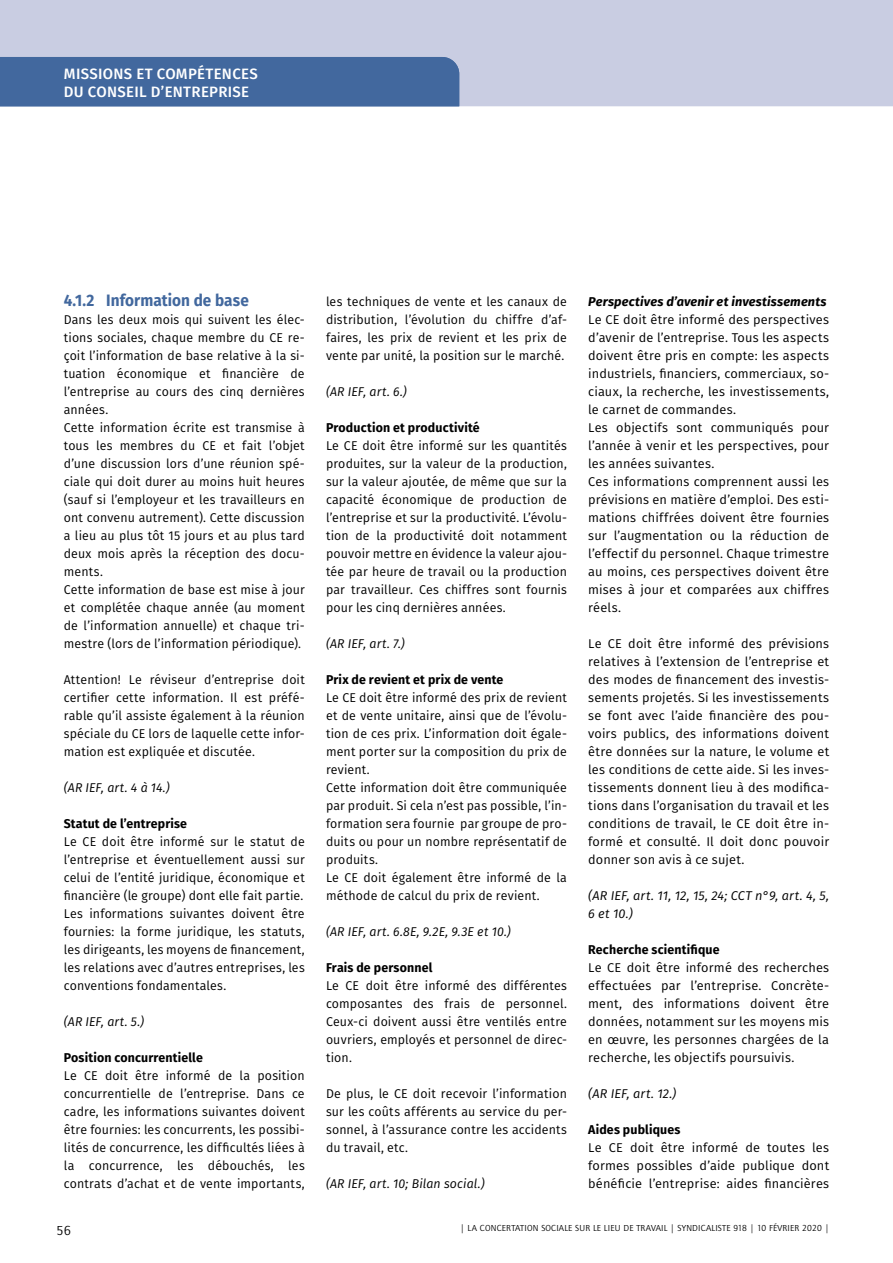
<style>
.page{position:relative;width:893px;height:1263px;background:#fff}
.page>*{position:absolute;margin:0;border:0;box-sizing:border-box;transform-origin:0 0}
.t1{font:700 16.5px "Fira Sans";color:#42689e;scale:.93 1}
.t2{font:500 15px/18px "Fira Sans";letter-spacing:.02em;color:#fff}
.t3{font:13.5px "Quay Sans";color:#000}
.t4{font:12.75px/18px "Fira Sans";letter-spacing:.01em;color:#000;text-align:justify}
.t5{font:italic 12.75px/18px "Fira Sans";letter-spacing:.01em;color:#000}
.t6{font:700 12.75px "Fira Sans";letter-spacing:.015em;color:#000}
.t7{font:italic 700 12.75px "Fira Sans";letter-spacing:.01em;color:#000}
.t8{font:9px "Quay Sans";letter-spacing:.02em;color:#000}
</style>
<div class="page">
<div style="left:0;top:0;width:893px;height:107px;background:#c9cde2"></div>
<div style="left:0;top:57px;width:459px;height:49px;background:#42689e"></div>
<p class="t2" style="left:64px;top:65px;width:195px">MISSIONS ET COMPÉTENCES<br>DU CONSEIL D’ENTREPRISE</p>
<p class="t1" style="left:64px;top:289px;width:201px">4.1.2 Information de base</p>
<p class="t4" style="left:64px;top:311px;width:242px;text-align:left">Dans les deux mois qui suivent les élec&shy;tions sociales, chaque membre du CE re&shy;çoit l’information de base relative à la si&shy;tuation économique et financière de l’entreprise au cours des cinq dernières années.<br>Cette information écrite est transmise à tous les membres du CE et fait l’objet d’une discussion lors d’une réunion spé&shy;ciale qui doit durer au moins huit heures (sauf si l’employeur et les travailleurs en ont convenu autrement). Cette discussion a lieu au plus tôt 15 jours et au plus tard deux mois après la réception des docu&shy;ments.<br>Cette information de base est mise à jour et complétée chaque année (au moment de l’information annuelle) et chaque tri&shy;mestre (lors de l’information périodique).</p>
<p class="t4" style="left:64px;top:671px;width:242px">Attention! Le réviseur d’entreprise doit certifier cette information. Il est préfé&shy;rable qu’il assiste également à la réunion spéciale du CE lors de laquelle cette infor&shy;mation est expliquée et discutée.</p>
<p class="t5" style="left:64px;top:779px;width:107px">(AR IEF, art. 4 à 14.)</p>
<p class="t6" style="left:64px;top:815px;width:125px">Statut de l’entreprise</p>
<p class="t4" style="left:64px;top:833px;width:242px">Le CE doit être informé sur le statut de l’entreprise et éventuellement aussi sur celui de l’entité juridique, économique et financière (le groupe) dont elle fait partie.<br>Les informations suivantes doivent être fournies: la forme juridique, les statuts, les dirigeants, les moyens de financement, les relations avec d’autres entreprises, les conventions fondamentales.</p>
<p class="t5" style="left:64px;top:1013px;width:82px">(AR IEF, art. 5.)</p>
<p class="t6" style="left:64px;top:1049px;width:141px">Position concurrentielle</p>
<p class="t4" style="left:64px;top:1067px;width:242px">Le CE doit être informé de la position concurrentielle de l’entreprise. Dans ce cadre, les informations suivantes doivent être fournies: les concurrents, les possibi&shy;lités de concurrence, les difficultés liées à la concurrence, les débouchés, les contrats d’achat et de vente importants,</p>
<p class="t4" style="left:326px;top:293px;width:242px">les techniques de vente et les canaux de distribution, l’évolution du chiffre d’af&shy;faires, les prix de revient et les prix de vente par unité, la position sur le marché.</p>
<p class="t5" style="left:326px;top:383px;width:82px">(AR IEF, art. 6.)</p>
<p class="t6" style="left:326px;top:419px;width:155px">Production et productivité</p>
<p class="t4" style="left:326px;top:437px;width:242px">Le CE doit être informé sur les quantités produites, sur la valeur de la production, sur la valeur ajoutée, de même que sur la capacité économique de production de l’entreprise et sur la productivité. L’évolu&shy;tion de la productivité doit notamment pouvoir mettre en évidence la valeur ajou&shy;tée par heure de travail ou la production par travailleur. Ces chiffres sont fournis pour les cinq dernières années.</p>
<p class="t5" style="left:326px;top:635px;width:80px">(AR IEF, art. 7.)</p>
<p class="t6" style="left:326px;top:671px;width:179px">Prix de revient et prix de vente</p>
<p class="t4" style="left:326px;top:689px;width:242px;text-align:left">Le CE doit être informé des prix de revient et de vente unitaire, ainsi que de l’évolu&shy;tion de ces prix. L’information doit égale&shy;ment porter sur la composition du prix de revient.<br>Cette information doit être communiquée par produit. Si cela n’est pas possible, l’in&shy;formation sera fournie par groupe de pro&shy;duits ou pour un nombre représentatif de produits.<br>Le CE doit également être informé de la méthode de calcul du prix de revient.</p>
<p class="t5" style="left:326px;top:923px;width:186px">(AR IEF, art. 6.8E, 9.2E, 9.3E et 10.)</p>
<p class="t6" style="left:326px;top:959px;width:108px">Frais de personnel</p>
<p class="t4" style="left:326px;top:977px;width:242px">Le CE doit être informé des différentes composantes des frais de personnel.<br>Ceux-ci doivent aussi être ventilés entre ouvriers, employés et personnel de direc&shy;tion.</p>
<p class="t4" style="left:326px;top:1085px;width:242px">De plus, le CE doit recevoir l’information sur les coûts afférents au service du per&shy;sonnel, à l’assurance contre les accidents du travail, etc.</p>
<p class="t5" style="left:326px;top:1175px;width:160px">(AR IEF, art. 10; Bilan social.)</p>
<p class="t7" style="left:588px;top:293px;width:240px">Perspectives d’avenir et investissements</p>
<p class="t4" style="left:588px;top:311px;width:242px;text-align:left">Le CE doit être informé des perspectives d’avenir de l’entreprise. Tous les aspects doivent être pris en compte: les aspects industriels, financiers, commerciaux, so&shy;ciaux, la recherche, les investissements, le carnet de commandes.<br>Les objectifs sont communiqués pour l’année à venir et les perspectives, pour les années suivantes.<br>Ces informations comprennent aussi les prévisions en matière d’emploi. Des esti&shy;mations chiffrées doivent être fournies sur l’augmentation ou la réduction de l’effectif du personnel. Chaque trimestre au moins, ces perspectives doivent être mises à jour et comparées aux chiffres réels.</p>
<p class="t4" style="left:588px;top:635px;width:242px">Le CE doit être informé des prévisions relatives à l’extension de l’entreprise et des modes de financement des investis&shy;sements projetés. Si les investissements se font avec l’aide financière des pou&shy;voirs publics, des informations doivent être données sur la nature, le volume et les conditions de cette aide. Si les inves&shy;tissements donnent lieu à des modifica&shy;tions dans l’organisation du travail et les conditions de travail, le CE doit être in&shy;formé et consulté. Il doit donc pouvoir donner son avis à ce sujet.</p>
<p class="t5" style="left:588px;top:887px;width:242px">(AR IEF, art. 11, 12, 15, 24; CCT n°9, art. 4, 5,<br>6 et 10.)</p>
<p class="t6" style="left:588px;top:941px;width:133px">Recherche scientifique</p>
<p class="t4" style="left:588px;top:959px;width:242px">Le CE doit être informé des recherches effectuées par l’entreprise. Concrète&shy;ment, des informations doivent être données, notamment sur les moyens mis en œuvre, les personnes chargées de la recherche, les objectifs poursuivis.</p>
<p class="t5" style="left:588px;top:1085px;width:90px">(AR IEF, art. 12.)</p>
<p class="t6" style="left:588px;top:1121px;width:94px">Aides publiques</p>
<p class="t4" style="left:588px;top:1139px;width:242px">Le CE doit être informé de toutes les formes possibles d’aide publique dont bénéficie l’entreprise: aides financières</p>
<p class="t3" style="left:57px;top:1223px;width:16px">56</p>
<p class="t8" style="left:460px;top:1223px;width:370px">| LA CONCERTATION SOCIALE SUR LE LIEU DE TRAVAIL | SYNDICALISTE 918 | 10 FÉVRIER 2020 |</p>
</div>
